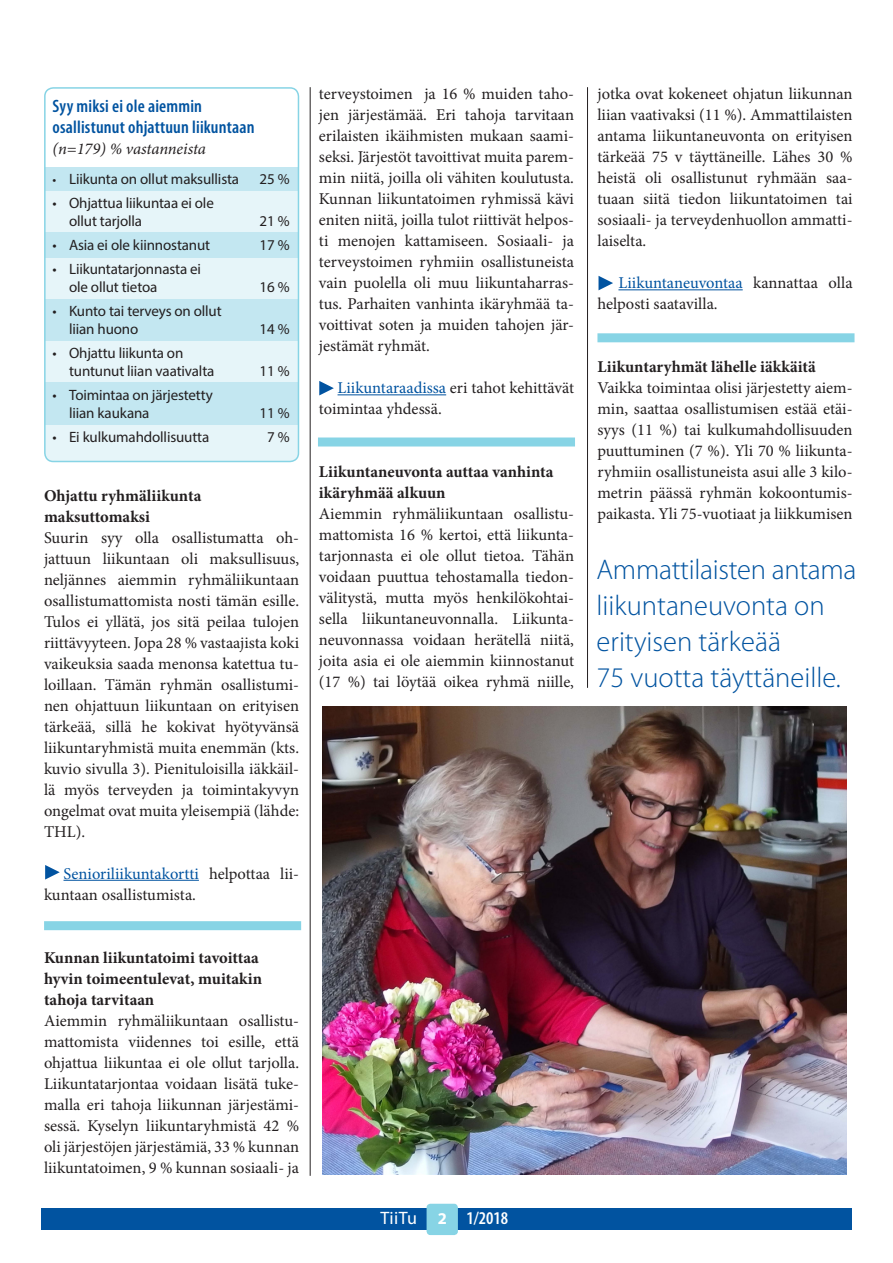
<style>
.page{position:relative;width:893px;height:1263px;background:#fff}
.page>*{position:absolute;margin:0;border:0;box-sizing:border-box;transform-origin:0 0}
.t1{font:300 28.5px/36px "Myriad Pro";color:#0153a0}
.t2{font:600 condensed 18px/21px "Myriad Pro";letter-spacing:.01em;color:#0153a0}
.t3{font:600 condensed 18px "Myriad Pro";color:#fff}
.t4{font:16.5px/21px "Minion Pro";color:#231f20;text-align:justify}
.t5{font:700 16.5px/21px "Minion Pro";color:#231f20}
.t6{font:italic 16.5px "Minion Pro";letter-spacing:-.005em;color:#231f20}
.t7{font:15px/18px "Myriad Pro";letter-spacing:-.01em;color:#231f20}
.s1{font-size:13.5px}
.s2{color:#0153a0}
.s3{font-weight:400;font-stretch:normal}
.s4{font-weight:700;font-stretch:normal;font-size:16.5px}
</style>
<div class="page">
<div style="left:41px;top:1209px;width:811px;height:21px;background:#0153a0"></div>
<div style="left:427px;top:1204px;width:31px;height:31px;background:#87d4e5;border-radius:4px"></div>
<hr style="left:618px;top:289px;width:125px;height:1px;background:#0153a0">
<hr style="left:64px;top:880px;width:135px;height:1px;background:#0153a0">
<hr style="left:338px;top:394px;width:108px;height:1px;background:#0153a0">
<hr style="left:310px;top:87px;width:1px;height:1089px;background:#231f20">
<hr style="left:587px;top:87px;width:1px;height:601px;background:#231f20">
<div style="left:597px;top:333px;width:257px;height:9px;background:#87d4e5"></div>
<div style="left:44px;top:921px;width:257px;height:9px;background:#87d4e5"></div>
<div style="left:318px;top:437px;width:257px;height:9px;background:#87d4e5"></div>
<img style="left:323px;top:707px;width:524px;height:467px">
<div style="left:45px;top:167px;width:253px;height:26px;background:#c3e7f1"></div>
<div style="left:45px;top:298px;width:253px;height:44px;background:#c3e7f1"></div>
<div style="left:45px;top:382px;width:253px;height:44px;background:#c3e7f1"></div>
<div style="left:45px;top:191px;width:253px;height:42px;background:#e6f5f9"></div>
<div style="left:45px;top:257px;width:253px;height:41px;background:#e6f5f9"></div>
<div style="left:45px;top:342px;width:253px;height:40px;background:#e6f5f9"></div>
<div style="left:45px;top:425px;width:253px;height:36px;background:#e6f5f9"></div>
<div style="left:45px;top:232px;width:253px;height:26px;background:#c3e7f1"></div>
<div style="left:44px;top:87px;width:255px;height:375px;border:2px solid #87d4e5;border-radius:9px"></div>
<svg style="left:45px;top:865px;width:15px;height:14px"></svg>
<svg style="left:319px;top:381px;width:15px;height:14px"></svg>
<svg style="left:598px;top:276px;width:15px;height:14px"></svg>
<p class="t2" style="left:53px;top:96px;width:203px">Syy miksi ei ole aiemmin osallistunut ohjattuun liikuntaan</p>
<p class="t6" style="left:53px;top:138px;width:155px">(n=179) % vastanneista</p>
<p class="t7" style="left:53px;top:170px;width:188px"><span class="s1">•</span> Liikunta on ollut maksullista</p>
<p class="t7" style="left:260px;top:170px;width:31px">25 %</p>
<p class="t7" style="left:69px;top:194px;width:146px;text-indent:-16px">• Ohjattua liikuntaa ei ole ollut tarjolla</p>
<p class="t7" style="left:260px;top:212px;width:31px">21%</p>
<p class="t7" style="left:53px;top:236px;width:159px">• Asia ei ole kiinnostanut</p>
<p class="t7" style="left:260px;top:236px;width:31px">17%</p>
<p class="t7" style="left:69px;top:260px;width:133px;text-indent:-16px">• Liikuntatarjonnasta ei ole ollut tietoa</p>
<p class="t7" style="left:260px;top:278px;width:31px">16%</p>
<p class="t7" style="left:69px;top:302px;width:154px;text-indent:-16px">• Kunto tai terveys on ollut liian huono</p>
<p class="t7" style="left:69px;top:344px;width:147px;text-indent:-16px">• Ohjattu liikunta on tuntunut liian vaativalta</p>
<p class="t7" style="left:69px;top:386px;width:145px;text-indent:-16px">• Toimintaa on järjestetty liian kaukana</p>
<p class="t7" style="left:260px;top:320px;width:31px">14%</p>
<p class="t7" style="left:260px;top:362px;width:31px">11%</p>
<p class="t7" style="left:260px;top:404px;width:31px">11%</p>
<p class="t7" style="left:53px;top:428px;width:158px">• Ei kulkumahdollisuutta</p>
<p class="t7" style="left:267px;top:428px;width:24px">7%</p>
<p class="t5" style="left:44px;top:485px;width:159px">Ohjattu ryhmäliikunta maksuttomaksi</p>
<p class="t4" style="left:44px;top:527px;width:257px">Suurin syy olla osallistumatta oh&shy;jattuun liikuntaan oli maksullisuus, neljännes aiemmin ryhmäliikuntaan osallistumattomista nosti tämän esille.<br>Tulos ei yllätä, jos sitä peilaa tulojen riittävyyteen. Jopa 28 % vastaajista koki vaikeuksia saada menonsa katettua tu&shy;loillaan. Tämän ryhmän osallistumi&shy;nen ohjattuun liikuntaan on erityisen tärkeää, sillä he kokivat hyötyvänsä liikuntaryhmistä muita enemmän (kts. kuvio sivulla 3). Pienituloisilla iäkkäil&shy;lä myös terveyden ja toimintakyvyn ongelmat ovat muita yleisempiä (lähde:<br>THL).</p>
<p class="t4" style="left:44px;top:863px;width:257px;text-indent:20px"><span class="s2">Senioriliikuntakortti</span> helpottaa lii&shy;kuntaan osallistumista.</p>
<p class="t4" style="left:319px;top:83px;width:257px">terveystoimen ja 16 % muiden taho&shy;jen järjestämää. Eri tahoja tarvitaan erilaisten ikäihmisten mukaan saami&shy;seksi. Järjestöt tavoittivat muita parem&shy;min niitä, joilla oli vähiten koulutusta.<br>Kunnan liikuntatoimen ryhmissä kävi eniten niitä, joilla tulot riittivät helpos&shy;ti menojen kattamiseen. Sosiaali- ja terveystoimen ryhmiin osallistuneista vain puolella oli muu liikuntaharras&shy;tus. Parhaiten vanhinta ikäryhmää ta&shy;voittivat soten ja muiden tahojen jär&shy;jestämät ryhmät.</p>
<p class="t4" style="left:319px;top:378px;width:257px;text-indent:19px"><span class="s2">Liikuntaraadissa</span> eri tahot kehittävät toimintaa yhdessä.</p>
<p class="t5" style="left:319px;top:461px;width:236px">Liikuntaneuvonta auttaa vanhinta ikäryhmää alkuun</p>
<p class="t4" style="left:319px;top:504px;width:257px">Aiemmin ryhmäliikuntaan osallistu&shy;mattomista 16 % kertoi, että liikunta&shy;tarjonnasta ei ole ollut tietoa. Tähän voidaan puuttua tehostamalla tiedon&shy;välitystä, mutta myös henkilökohtai&shy;sella liikuntaneuvonnalla. Liikunta&shy;neuvonnassa voidaan herätellä niitä, joita asia ei ole aiemmin kiinnostanut (17 %) tai löytää oikea ryhmä niille,</p>
<p class="t5" style="left:44px;top:947px;width:220px">Kunnan liikuntatoimi tavoittaa hyvin toimeentulevat, muitakin tahoja tarvitaan</p>
<p class="t4" style="left:44px;top:1010px;width:257px">Aiemmin ryhmäliikuntaan osallistu&shy;mattomista viidennes toi esille, että ohjattua liikuntaa ei ole ollut tarjolla.<br>Liikuntatarjontaa voidaan lisätä tuke&shy;malla eri tahoja liikunnan järjestämi&shy;sessä. Kyselyn liikuntaryhmistä 42 % oli järjestöjen järjestämiä, 33 % kunnan liikuntatoimen, 9 % kunnan sosiaali- ja</p>
<p class="t3" style="left:381px;top:1208px;width:129px"><span class="s3">TiiTu</span> <span class="s4">2</span> 1/2018</p>
<p class="t4" style="left:597px;top:83px;width:257px">jotka ovat kokeneet ohjatun liikunnan liian vaativaksi (11 %). Ammattilaisten antama liikuntaneuvonta on erityisen tärkeää 75 v täyttäneille. Lähes 30 % heistä oli osallistunut ryhmään saa&shy;tuaan siitä tiedon liikuntatoimen tai sosiaali- ja terveydenhuollon ammatti&shy;laiselta.</p>
<p class="t4" style="left:597px;top:272px;width:257px;text-indent:21px"><span class="s2">Liikuntaneuvontaa</span> kannattaa olla helposti saatavilla.</p>
<p class="t5" style="left:597px;top:356px;width:220px">Liikuntaryhmät lähelle iäkkäitä</p>
<p class="t4" style="left:597px;top:378px;width:257px">Vaikka toimintaa olisi järjestetty aiem&shy;min, saattaa osallistumisen estää etäi&shy;syys (11 %) tai kulkumahdollisuuden puuttuminen (7 %). Yli 70 % liikunta&shy;ryhmiin osallistuneista asui alle 3 kilo&shy;metrin päässä ryhmän kokoontumis&shy;paikasta. Yli 75-vuotiaat ja liikkumisen</p>
<h1 class="t1" style="left:597px;top:552px;width:261px">Ammattilaisten antama liikuntaneuvonta on erityisen tärkeää<br>75 vuotta täyttäneille.</h1>
</div>
